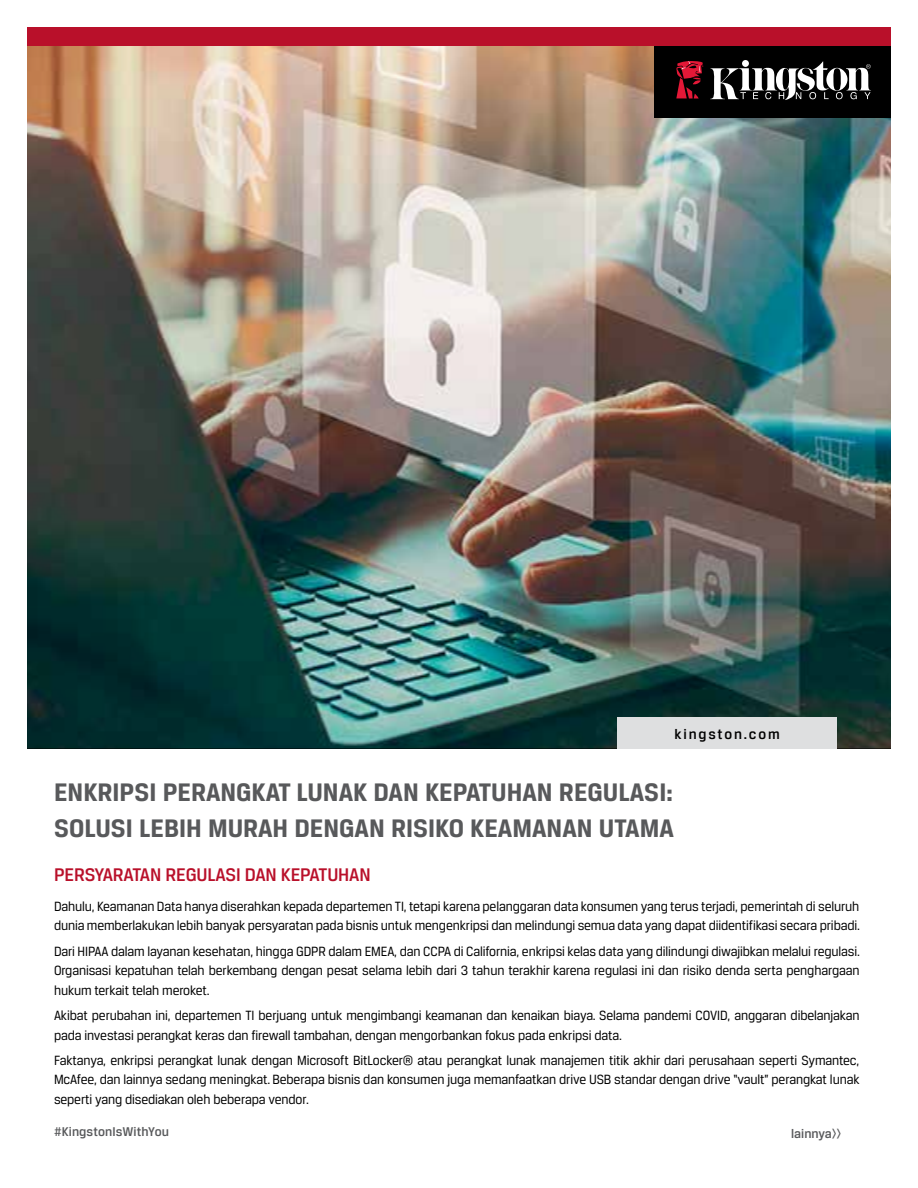
<style>
.page{position:relative;width:918px;height:1188px;background:#fff}
.page>*{position:absolute;margin:0;border:0;box-sizing:border-box;transform-origin:0 0}
.t1{font:700 27px/36px "Breuer Text";color:#58595b}
.t2{font:500 19.5px "Breuer Text";letter-spacing:-.01em;color:#b9102a}
.t3{font:500 15px "Breuer Text";letter-spacing:.12em;color:#000}
.t4{font:14.25px/19.5px "Breuer Text";letter-spacing:-.01em;color:#000;scale:.95 1}
.t5{font:500 13.5px "Breuer Text";letter-spacing:.005em;color:#58595b}
</style>
<div class="page">
<img style="left:27px;top:46px;width:864px;height:702px">
<div style="left:617px;top:717px;width:220px;height:31px;background:#dedfe0"></div>
<div style="left:27px;top:27px;width:864px;height:19px;background:#b9102a"></div>
<div style="left:655px;top:46px;width:236px;height:71px;background:#000"></div>
<svg style="left:710px;top:61px;width:161px;height:39px"></svg>
<svg style="left:676px;top:61px;width:28px;height:38px"></svg>
<p class="t3" style="left:675px;top:726px;width:107px">kingston.com</p>
<h1 class="t1" style="left:54px;top:773px;width:621px">ENKRIPSI PERANGKAT LUNAK DAN KEPATUHAN REGULASI:<br>SOLUSI LEBIH MURAH DENGAN RISIKO KEAMANAN UTAMA</h1>
<h2 class="t2" style="left:54px;top:864px;width:318px">PERSYARATAN REGULASI DAN KEPATUHAN</h2>
<p class="t4" style="left:54px;top:896px;width:850px">Dahulu, Keamanan Data hanya diserahkan kepada departemen TI, tetapi karena pelanggaran data konsumen yang terus terjadi, pemerintah di seluruh dunia memberlakukan lebih banyak persyaratan pada bisnis untuk mengenkripsi dan melindungi semua data yang dapat diidentifikasi secara pribadi.</p>
<p class="t4" style="left:54px;top:941px;width:850px;text-align:justify">Dari HIPAA dalam layanan kesehatan, hingga GDPR dalam EMEA, dan CCPA di California, enkripsi kelas data yang dilindungi diwajibkan melalui regulasi.<br>Organisasi kepatuhan telah berkembang dengan pesat selama lebih dari 3 tahun terakhir karena regulasi ini dan risiko denda serta penghargaan hukum terkait telah meroket.</p>
<p class="t4" style="left:54px;top:1005px;width:849px">Akibat perubahan ini, departemen TI berjuang untuk mengimbangi keamanan dan kenaikan biaya. Selama pandemi COVID, anggaran dibelanjakan pada investasi perangkat keras dan firewall tambahan, dengan mengorbankan fokus pada enkripsi data.</p>
<p class="t4" style="left:54px;top:1050px;width:849px;text-align:justify">Faktanya, enkripsi perangkat lunak dengan Microsoft BitLocker® atau perangkat lunak manajemen titik akhir dari perusahaan seperti Symantec, McAfee, dan lainnya sedang meningkat. Beberapa bisnis dan konsumen juga memanfaatkan drive USB standar dengan drive “vault” perangkat lunak seperti yang disediakan oleh beberapa vendor.</p>
<p class="t5" style="left:791px;top:1126px;width:52px">lainnya&gt;&gt;</p>
<p class="t5" style="left:54px;top:1124px;width:117px">#KingstonIsWithYou</p>
</div>
